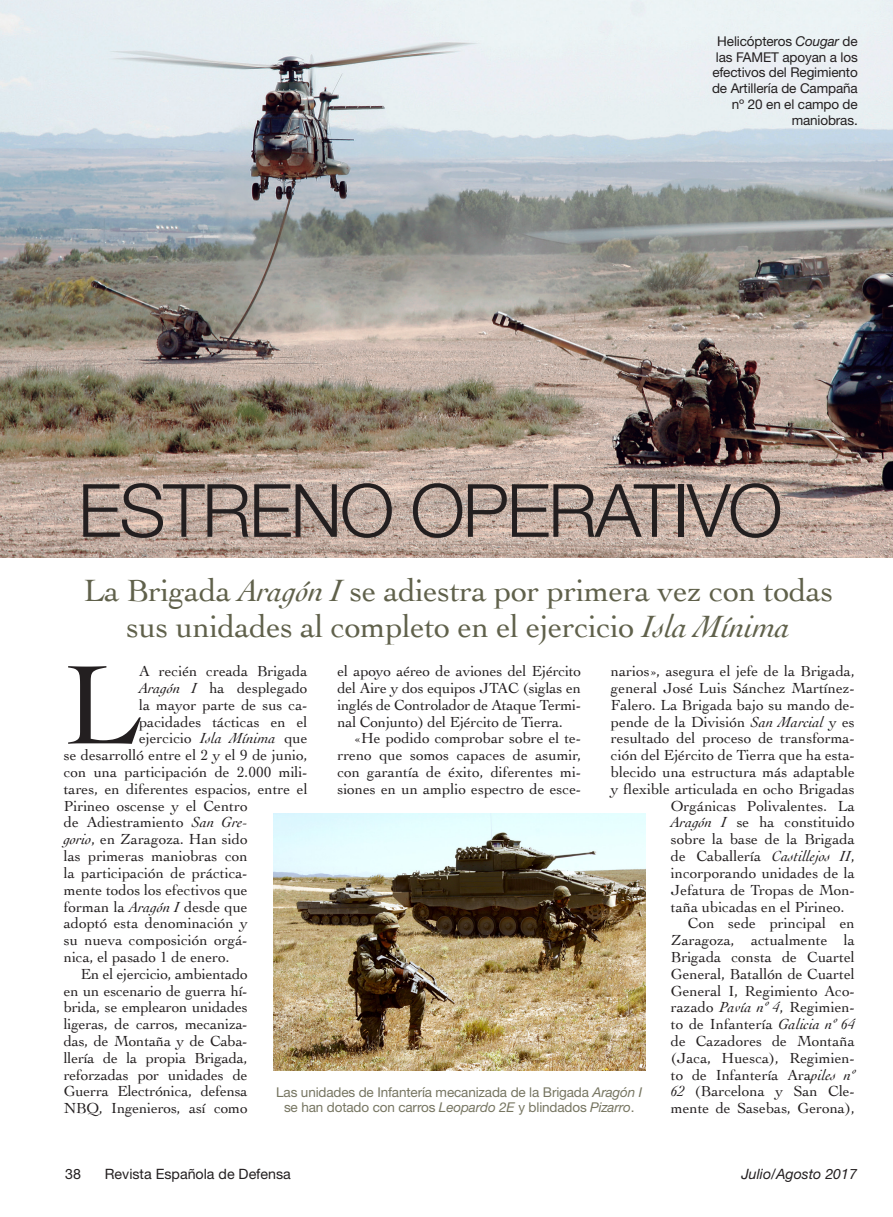
<style>
.page{position:relative;width:893px;height:1217px;background:#fff}
.page>*{position:absolute;margin:0;border:0;box-sizing:border-box;transform-origin:0 0}
.Texto_general{font:118.05px "Cochin";color:#231f20}
.Título_B{font:300 73.5px "Helvetica Neue";letter-spacing:-.03em;color:#231f20}
.Entradilla{font:32.25px/35.2px "Cochin";letter-spacing:-.01em;color:#60614b;text-align:center}
.Texto_general-2{font:15.3px/16.8px "Cochin";color:#231f20;text-align:justify}
.t1{font:14.25px "Helvetica Neue";color:#231f20}
.t2{font:italic 14.25px "Helvetica Neue";color:#231f20}
.Pie_de_foto{font:13.5px/15.8px "Helvetica Neue";letter-spacing:-.01em;color:#231f20;text-align:right}
.Pie_de_foto-2{font:13.5px/15.8px "Helvetica Neue";letter-spacing:-.01em;color:#767561;text-align:center}
.s1{font-style:italic}
</style>
<div class="page">
<img style="left:0;top:0;width:893px;height:557px">
<img style="left:273px;top:813px;width:372px;height:257px">
<p class="Pie_de_foto" style="left:712px;top:33px;width:147px">Helicópteros <span class="s1">Cougar</span> de las FAMET apoyan a los efectivos del Regimiento de Artillería de Campaña nº 20 en el campo de maniobras.</p>
<p class="Título_B" style="left:78px;top:465px;width:706px">ESTRENO OPERATIVO</p>
<p class="Entradilla" style="left:84px;top:571px;width:751px">La Brigada <span class="s1">Aragón I</span> se adiestra por primera vez con todas sus unidades al completo en el ejercicio <span class="s1">Isla Mínima</span></p>
<p class="Texto_general" style="left:64px;top:625px;width:78px">L</p>
<p class="Texto_general-2" style="left:139px;top:662px;width:170px">A recién creada Brigada</p>
<p class="Texto_general-2" style="left:337px;top:662px;width:245px">el apoyo aéreo de aviones del Ejército del Aire y dos equipos JTAC (siglas en inglés de Controlador de Ataque Termi&shy;nal Conjunto) del Ejército de Tierra.</p>
<p class="Texto_general-2" style="left:337px;top:729px;width:245px;text-indent:17px">«He podido comprobar sobre el te&shy;rreno que somos capaces de asumir, con garantía de éxito, diferentes mi&shy;siones en un amplio espectro de esce-</p>
<p class="Texto_general-2" style="left:611px;top:662px;width:245px">narios», asegura el jefe de la Brigada,</p>
<p class="Texto_general-2" style="left:611px;top:678px;width:245px">general José Luis Sánchez Martínez-</p>
<p class="Texto_general-2" style="left:611px;top:695px;width:245px">Falero. La Brigada bajo su mando de-</p>
<p class="Texto_general-2" style="left:611px;top:712px;width:245px">pende de la División <span class="s1">San Marcial</span> y es</p>
<p class="Texto_general-2" style="left:611px;top:729px;width:245px">resultado del proceso de transforma-</p>
<p class="Texto_general-2" style="left:611px;top:746px;width:245px">ción del Ejército de Tierra que ha esta-</p>
<p class="Texto_general-2" style="left:611px;top:762px;width:245px">blecido una estructura más adaptable</p>
<p class="Texto_general-2" style="left:611px;top:779px;width:245px">y flexible articulada en ocho Brigadas</p>
<p class="Texto_general-2" style="left:671px;top:796px;width:185px">Orgánicas Polivalentes. La</p>
<p class="Texto_general-2" style="left:671px;top:813px;width:185px"><span class="s1">Aragón I</span> se ha constituido</p>
<p class="Texto_general-2" style="left:671px;top:830px;width:185px">sobre la base de la Brigada</p>
<p class="Texto_general-2" style="left:671px;top:846px;width:185px">de Caballería <span class="s1">Castillejos II</span>,</p>
<p class="Texto_general-2" style="left:671px;top:863px;width:185px">incorporando unidades de la</p>
<p class="Texto_general-2" style="left:671px;top:880px;width:185px">Jefatura de Tropas de Mon-</p>
<p class="Texto_general-2" style="left:671px;top:897px;width:175px">taña ubicadas en el Pirineo.</p>
<p class="Texto_general-2" style="left:671px;top:914px;width:185px;text-indent:17px">Con sede principal en Zaragoza, actualmente la Brigada consta de Cuartel General, Batallón de Cuartel General I, Regimiento Aco&shy;razado <span class="s1">Pavía nº 4</span>, Regimien&shy;to de Infantería <span class="s1">Galicia nº 64 </span>de Cazadores de Montaña (Jaca, Huesca), Regimien&shy;to de Infantería Ara<span class="s1">piles nº 62</span> (Barcelona y San Cle&shy;mente de Sasebas, Gerona),</p>
<p class="Texto_general-2" style="left:139px;top:678px;width:170px"><span class="s1">Aragón I</span> ha desplegado</p>
<p class="Texto_general-2" style="left:139px;top:695px;width:170px">la mayor parte de sus ca-</p>
<p class="Texto_general-2" style="left:139px;top:712px;width:170px">pacidades tácticas en el</p>
<p class="Texto_general-2" style="left:139px;top:729px;width:170px">ejercicio <span class="s1">Isla Mínima</span> que</p>
<p class="Texto_general-2" style="left:64px;top:746px;width:245px">se desarrolló entre el 2 y el 9 de junio,</p>
<p class="Texto_general-2" style="left:64px;top:762px;width:245px">con una participación de 2.000 mili-</p>
<p class="Texto_general-2" style="left:64px;top:779px;width:245px">tares, en diferentes espacios, entre el</p>
<p class="Texto_general-2" style="left:64px;top:796px;width:185px">Pirineo oscense y el Centro</p>
<p class="Texto_general-2" style="left:64px;top:813px;width:185px">de Adiestramiento <span class="s1">San Gre-</span></p>
<p class="Texto_general-2" style="left:64px;top:830px;width:185px"><span class="s1">gorio</span>, en Zaragoza. Han sido</p>
<p class="Texto_general-2" style="left:64px;top:846px;width:185px">las primeras maniobras con</p>
<p class="Texto_general-2" style="left:64px;top:863px;width:185px">la participación de práctica-</p>
<p class="Texto_general-2" style="left:64px;top:880px;width:185px">mente todos los efectivos que</p>
<p class="Texto_general-2" style="left:64px;top:897px;width:185px">forman la <span class="s1">Aragón I</span> desde que</p>
<p class="Texto_general-2" style="left:64px;top:914px;width:185px">adoptó esta denominación y</p>
<p class="Texto_general-2" style="left:64px;top:930px;width:185px">su nueva composición orgá-</p>
<p class="Texto_general-2" style="left:64px;top:947px;width:167px">nica, el pasado 1 de enero.</p>
<p class="Texto_general-2" style="left:64px;top:964px;width:185px;text-indent:17px">En el ejercicio, ambientado en un escenario de guerra hí&shy;brida, se emplearon unidades ligeras, de carros, mecaniza&shy;das, de Montaña y de Caba&shy;llería de la propia Brigada, reforzadas por unidades de Guerra Electrónica, defensa NBQ, Ingenieros, así como</p>
<p class="Pie_de_foto-2" style="left:276px;top:1083px;width:368px">Las unidades de Infantería mecanizada de la Brigada <span class="s1">Aragón I </span>se han dotado con carros <span class="s1">Leopardo 2E</span> y blindados <span class="s1">Pizarro</span>.</p>
<p class="t1" style="left:65px;top:1164px;width:17px">38</p>
<p class="t1" style="left:105px;top:1164px;width:188px">Revista Española de Defensa</p>
<p class="t2" style="left:741px;top:1164px;width:117px">Julio/Agosto 2017</p>
</div>
